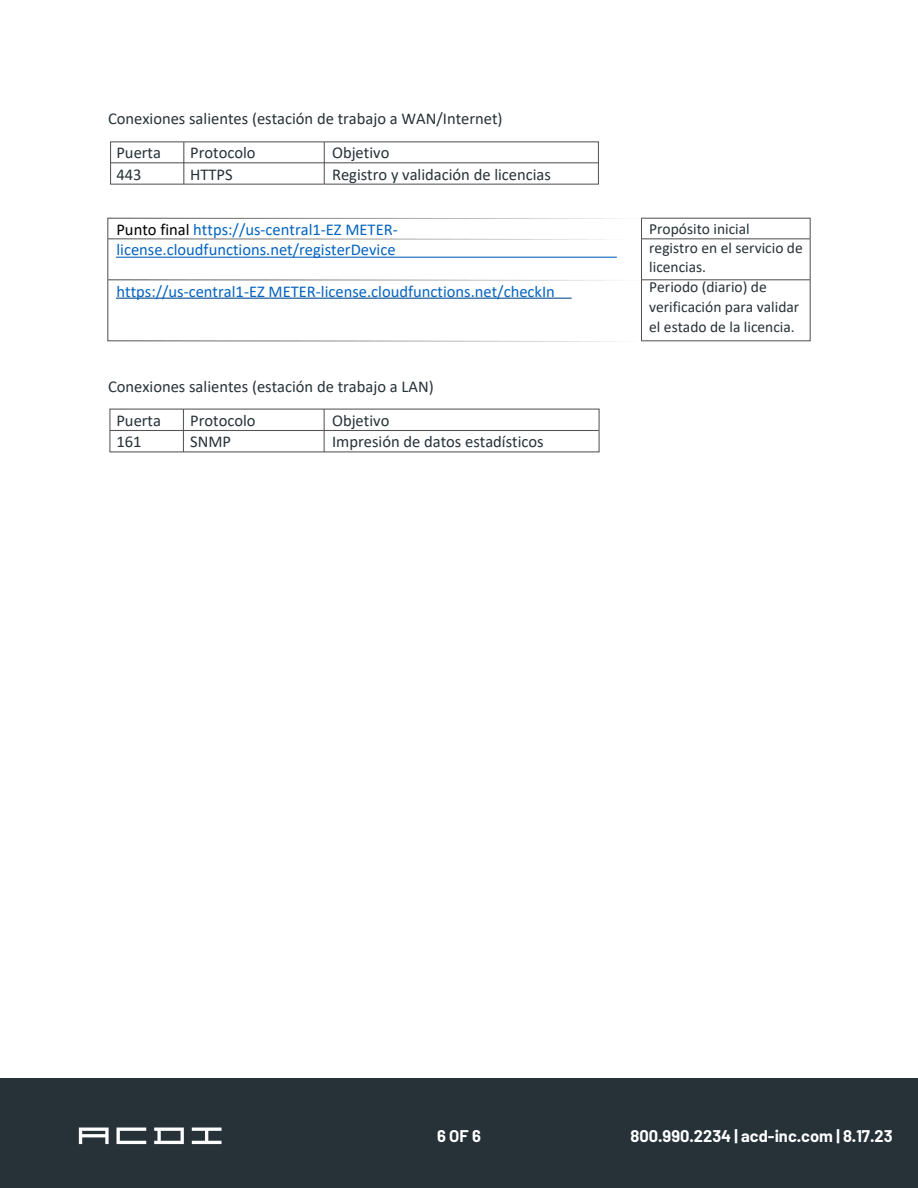
<style>
.page{position:relative;width:918px;height:1188px;background:#fff}
.page>*{position:absolute;margin:0;border:0;box-sizing:border-box;transform-origin:0 0}
.t1{font:16.5px "Calibri";color:#263238}
.t2{font:16.5px/20.2px "Calibri";color:#0563c1}
.t3{font:700 16.5px "Barlow";color:#fff}
.t4{font:15.45px/20px "Calibri";color:#263238}
.s1{color:#000}
</style>
<div class="page">
<img style="left:110px;top:141px;width:489px;height:44px">
<img style="left:109px;top:408px;width:491px;height:45px">
<img style="left:107px;top:217px;width:704px;height:125px">
<div style="left:0;top:1078px;width:918px;height:110px;background:#263238"></div>
<img style="left:78px;top:1127px;width:144px;height:18px">
<p class="t1" style="left:108px;top:112px;width:396px">Conexiones salientes (estación de trabajo a WAN/Internet)</p>
<p class="t1" style="left:116px;top:146px;width:46px">Puerta</p>
<p class="t1" style="left:116px;top:167px;width:27px">443</p>
<p class="t1" style="left:332px;top:146px;width:59px">Objetivo</p>
<p class="t1" style="left:332px;top:167px;width:220px">Registro y validación de licencias</p>
<p class="t2" style="left:116px;top:220px;width:283px"><span class="s1">Punto final</span> https://us-central1-EZ METER&shy;license.cloudfunctions.net/registerDevice</p>
<p class="t4" style="left:649px;top:220px;width:102px">Propósito inicial</p>
<p class="t1" style="left:190px;top:146px;width:67px">Protocolo</p>
<p class="t1" style="left:190px;top:167px;width:44px">HTTPS</p>
<p class="t4" style="left:649px;top:240px;width:155px;line-height:18.9px">registro en el servicio de licencias.</p>
<p class="t4" style="left:649px;top:278px;width:152px">Periodo (diario) de verificación para validar el estado de la licencia.</p>
<p class="t2" style="left:116px;top:282px;width:440px">https://us-central1-EZ METER-license.cloudfunctions.net/checkIn</p>
<p class="t1" style="left:108px;top:379px;width:327px">Conexiones salientes (estación de trabajo a LAN)</p>
<p class="t1" style="left:116px;top:414px;width:46px">Puerta</p>
<p class="t1" style="left:116px;top:435px;width:27px">161</p>
<p class="t1" style="left:190px;top:414px;width:67px">Protocolo</p>
<p class="t1" style="left:190px;top:435px;width:42px">SNMP</p>
<p class="t1" style="left:332px;top:414px;width:59px">Objetivo</p>
<p class="t1" style="left:332px;top:435px;width:213px">Impresión de datos estadísticos</p>
<p class="t3" style="left:437px;top:1126px;width:45px">6OF6</p>
<p class="t3" style="left:630px;top:1126px;width:264px">800.990.2234 | acd-inc.com | 8.17.23</p>
</div>
